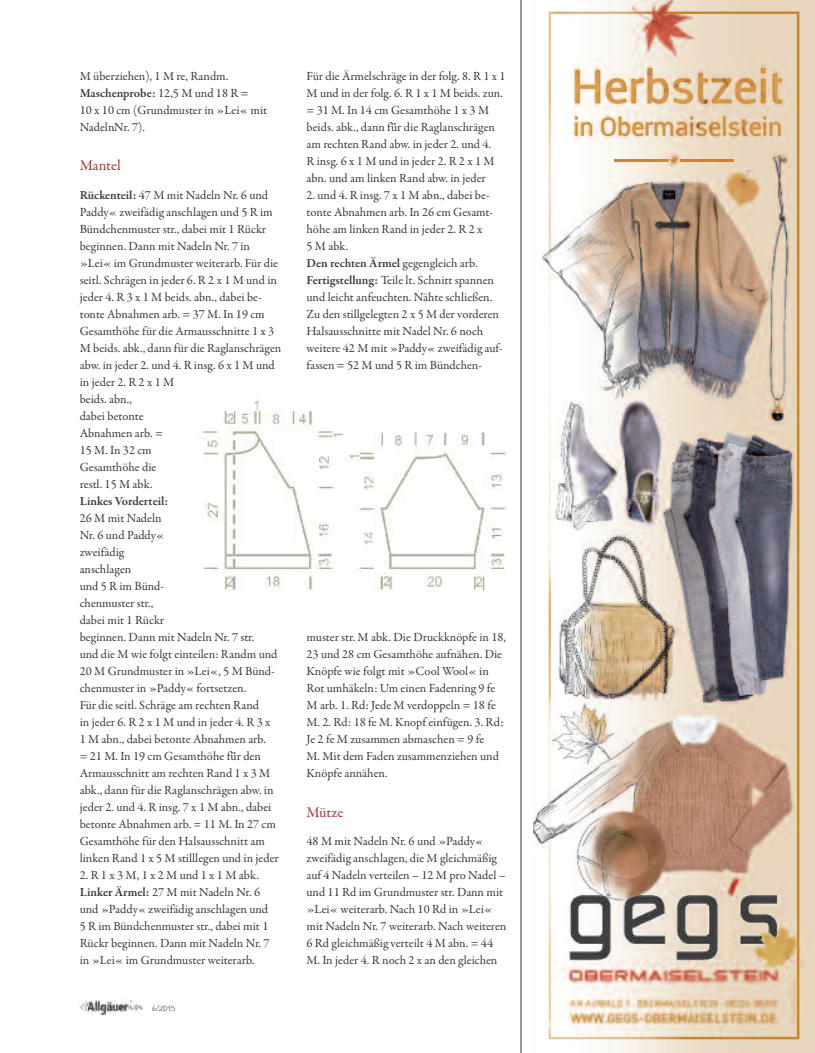
<style>
.page{position:relative;width:815px;height:1053px;background:#fff}
.page>*{position:absolute;margin:0;border:0;box-sizing:border-box;transform-origin:0 0}
.t1{font:500 15px "Garamond Premr Pro";letter-spacing:-.005em;color:#a83c40}
.t2{font:12.5px/17px "Garamond Premr Pro";color:#393839}
.t3{font:600 12.5px "Garamond Premr Pro";letter-spacing:-.005em;color:#393839}
.t4{font:12.5px "Wiesbaden Swing";color:#393839}
.s1{font-weight:600}
.s2{font-family:"Baskerville";font-weight:700}
</style>
<div class="page">
<img style="left:533px;top:0;width:282px;height:1052px">
<img style="left:549px;top:12px;width:250px;height:1027px">
<img style="left:575px;top:68px;width:207px;height:68px">
<img style="left:614px;top:159px;width:120px;height:2px">
<img style="left:80px;top:999px;width:62px;height:14px">
<hr style="left:521px;top:0;width:1px;height:1052px;background:#393839">
<img style="left:202px;top:400px;width:305px;height:193px">
<p class="t2" style="left:80px;top:68px;width:189px">M überziehen), 1 M re, Randm.<br><span class="s1">Maschenprobe:</span> 12,5 M und 18 R =<br>10 x 10 cm (Grundmuster in »Lei« mit<br>NadelnNr. 7).</p>
<p class="t1" style="left:80px;top:160px;width:43px">Mantel</p>
<p class="t2" style="left:80px;top:187px;width:203px"><span class="s1">Rückenteil:</span> 47 M mit Nadeln Nr. 6 und<br>Paddy« zweifädig anschlagen und 5 R im<br>Bündchenmuster str., dabei mit 1 Rückr beginnen. Dann mit Nadeln Nr. 7 in »Lei« im Grundmuster weiterarb. Für die seitl. Schrägen in jeder 6. R 2 x 1 M und in jeder 4. R 3 x 1 M beids. abn., dabei be&shy;tonte Abnahmen arb. = 37 M. In 19 cm<br>Gesamthöhe für die Armausschnitte 1 x 3<br>M beids. abk., dann für die Raglanschrägen abw. in jeder 2. und 4. R insg. 6 x 1 M und injeder2.R2x1M<br>beids. abn.,<br>dabei betonte<br>Abnahmen arb. =<br>15 M. In 32 cm<br>Gesamthöhe die<br>restl. 15 M abk.</p>
<p class="t3" style="left:80px;top:496px;width:90px">Linkes Vorderteil:</p>
<p class="t2" style="left:80px;top:510px;width:201px">26 M mit Nadeln<br>Nr. 6 und Paddy«<br>zweifädig<br>anschlagen<br>und 5 R im Bünd-<br>chenmuster str.,<br>dabei mit 1 Rückr<br>beginnen. Dann mit Nadeln Nr. 7 str.<br>und die M wie folgt einteilen: Randm und<br>20 M Grundmuster in »Lei«, 5 M Bünd&shy;chenmuster in »Paddy« fortsetzen.<br>Für die seitl. Schräge am rechten Rand injeder6.R2x1Mundinjeder4.R3x<br>1 M abn., dabei betonte Abnahmen arb.<br>= 21 M. In 19 cm Gesamthöhe fu<span class="s2">̈</span>r den<br>Armausschnitt am rechten Rand 1 x 3 M abk., dann für die Raglanschrägen abw. in jeder 2. und 4. R insg. 7 x 1 M abn., dabei betonte Abnahmen arb. = 11 M. In 27 cm<br>Gesamthöhe für den Halsausschnitt am linken Rand 1 x 5 M stilllegen und in jeder<br>2.R1x3M,1x2Mund1x1Mabk.<br><span class="s1">Linker Ärmel:</span> 27 M mit Nadeln Nr. 6 und »Paddy« zweifädig anschlagen und<br>5 R im Bündchenmuster str., dabei mit 1<br>Rückr beginnen. Dann mit Nadeln Nr. 7 in »Lei« im Grundmuster weiterarb.</p>
<p class="t4" style="left:152px;top:999px;width:25px">6/2015</p>
<p class="t2" style="left:307px;top:68px;width:201px">Für die Ärmelschräge in der folg. 8. R 1 x 1<br>M und in der folg. 6. R 1 x 1 M beids. zun. = 31 M. In 14 cm Gesamthöhe 1 x 3 M beids. abk., dann fu<span class="s2">̈</span>r die Raglanschrägen am rechten Rand abw. in jeder 2. und 4.<br>Rinsg.6x1Mundinjeder2.R2x1M abn. und am linken Rand abw. in jeder</p>
<p class="t2" style="left:307px;top:187px;width:198px">2. und 4. R insg. 7 x 1 M abn., dabei be&shy;tonte Abnahmen arb. In 26 cm Gesamt&shy;höhe am linken Rand in jeder 2. R 2 x<br>5 M abk.<br><span class="s1">Den rechten Ärmel</span> gegengleich arb.<br><span class="s1">Fertigstellung:</span> Teile lt. Schnitt spannen und leicht anfeuchten. Nähte schließen.<br>Zu den stillgelegten 2 x 5 M der vorderen Halsausschnitte mit Nadel Nr. 6 noch weitere 42 M mit »Paddy« zweifädig auf&shy;fassen = 52 M und 5 R im Bündchen-</p>
<p class="t2" style="left:307px;top:629px;width:201px">muster str. M abk. Die Druckknöpfe in 18, 23 und 28 cm Gesamthöhe aufnähen. Die Knöpfe wie folgt mit »Cool Wool« in Rot umhäkeln: Um einen Fadenring 9 fe M arb. 1. Rd: Jede M verdoppeln = 18 fe M. 2. Rd: 18 fe M. Knopf einfügen. 3. Rd:<br>Je 2 fe M zusammen abmaschen = 9 fe<br>M. Mit dem Faden zusammenziehen und Knöpfe annähen.</p>
<p class="t1" style="left:306px;top:806px;width:38px">Mütze</p>
<p class="t2" style="left:306px;top:833px;width:201px">48 M mit Nadeln Nr. 6 und »Paddy« zweifädig anschlagen, die M gleichmäßig auf 4 Nadeln verteilen – 12 M pro Nadel – und 11 Rd im Grundmuster str. Dann mit »Lei« weiterarb. Nach 10 Rd in »Lei« mit Nadeln Nr. 7 weiterarb. Nach weiteren 6 Rd gleichmäßig verteilt 4 M abn. = 44<br>M. In jeder 4. R noch 2 x an den gleichen</p>
</div>
